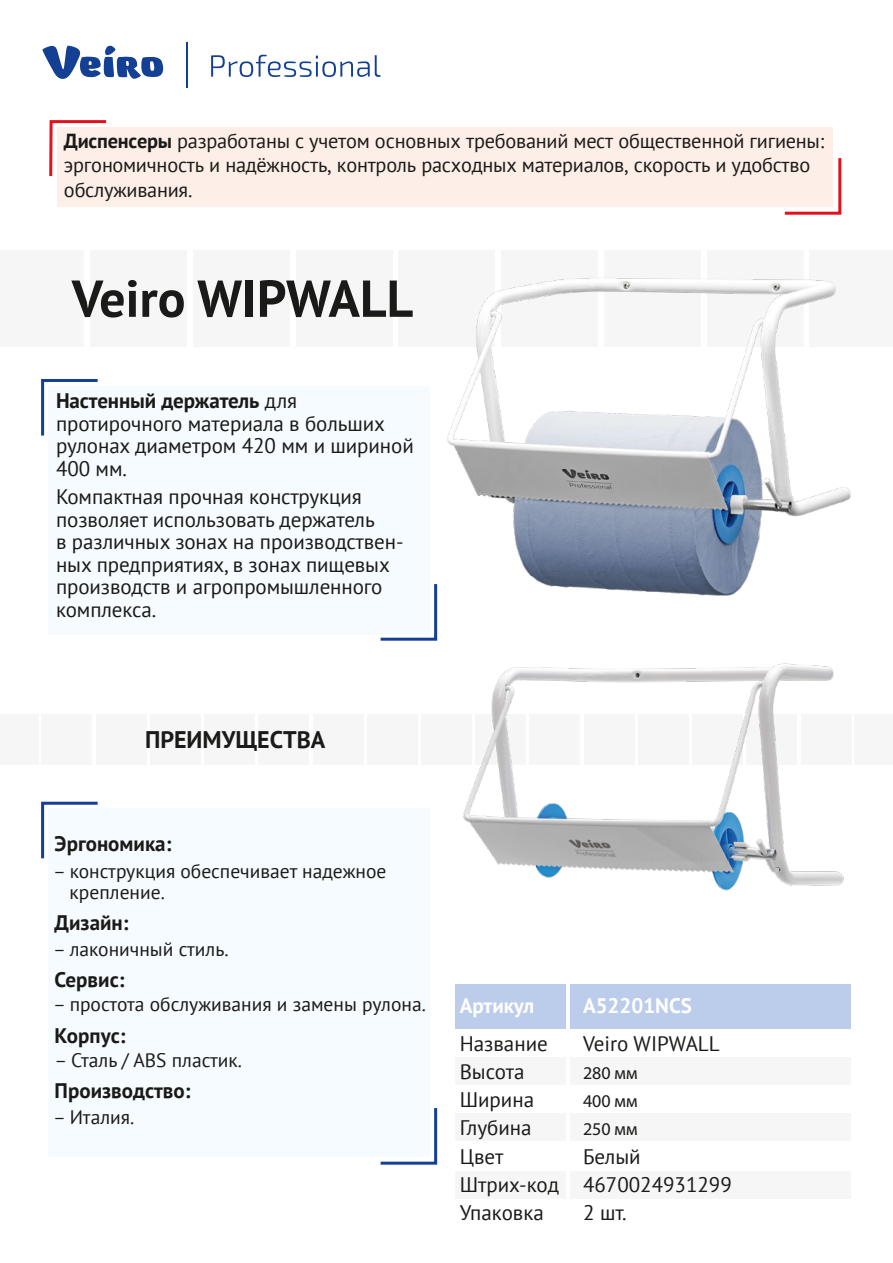
<style>
.page{position:relative;width:893px;height:1263px;background:#fff}
.page>*{position:absolute;margin:0;border:0;box-sizing:border-box;transform-origin:0 0}
.t1{font:700 51.9px "PT Sans";color:#1a1a18}
.t2{font:700 24px "PT Sans";color:#1a1a18}
.t3{font:21px/22.5px "PT Sans";letter-spacing:-.005em;color:#1a1a18}
.t4{font:700 21px "PT Sans";color:#1a1a18}
.t5{font:700 21px "PT Sans";color:#fff}
.t6{font:20.25px/24.3px "PT Sans";letter-spacing:-.01em;color:#1a1a18}
.t7{font:19.5px/21px "PT Sans";color:#1a1a18}
.t8{font:18px "Myriad Pro";color:#1a1a18}
.s1{font-weight:700}
</style>
<div class="page">
<div style="left:0;top:250px;width:84px;height:96px;background:#f6f6f6"></div>
<div style="left:90px;top:250px;width:97px;height:96px;background:#f6f6f6"></div>
<div style="left:193px;top:250px;width:96px;height:96px;background:#f6f6f6"></div>
<div style="left:296px;top:250px;width:96px;height:96px;background:#f6f6f6"></div>
<div style="left:399px;top:250px;width:96px;height:96px;background:#f6f6f6"></div>
<div style="left:501px;top:250px;width:97px;height:96px;background:#f6f6f6"></div>
<div style="left:604px;top:250px;width:97px;height:96px;background:#f6f6f6"></div>
<div style="left:707px;top:250px;width:97px;height:96px;background:#f6f6f6"></div>
<div style="left:810px;top:250px;width:83px;height:96px;background:#f6f6f6"></div>
<div style="left:0;top:714px;width:38px;height:50px;background:#f6f6f6"></div>
<div style="left:41px;top:714px;width:51px;height:50px;background:#f6f6f6"></div>
<div style="left:96px;top:714px;width:50px;height:50px;background:#f6f6f6"></div>
<div style="left:150px;top:714px;width:51px;height:50px;background:#f6f6f6"></div>
<div style="left:204px;top:714px;width:51px;height:50px;background:#f6f6f6"></div>
<div style="left:258px;top:714px;width:51px;height:50px;background:#f6f6f6"></div>
<div style="left:313px;top:714px;width:50px;height:50px;background:#f6f6f6"></div>
<div style="left:367px;top:714px;width:51px;height:50px;background:#f6f6f6"></div>
<div style="left:421px;top:714px;width:51px;height:50px;background:#f6f6f6"></div>
<div style="left:855px;top:714px;width:38px;height:50px;background:#f6f6f6"></div>
<img style="left:447px;top:278px;width:404px;height:318px">
<img style="left:463px;top:663px;width:381px;height:228px">
<svg style="left:211px;top:55px;width:170px;height:22px"></svg>
<svg style="left:42px;top:46px;width:122px;height:33px"></svg>
<hr style="left:186px;top:43px;width:2px;height:45px;background:#134094">
<div style="left:49px;top:386px;width:381px;height:248px;background:#f5fbfe"></div>
<svg style="left:41px;top:379px;width:57px;height:57px"></svg>
<svg style="left:380px;top:584px;width:58px;height:57px"></svg>
<svg style="left:49px;top:120px;width:58px;height:59px"></svg>
<svg style="left:784px;top:158px;width:58px;height:57px"></svg>
<div style="left:58px;top:127px;width:775px;height:80px;background:#fdeee7"></div>
<div style="left:48px;top:808px;width:381px;height:349px;background:#f5fbfe"></div>
<svg style="left:41px;top:801px;width:57px;height:58px"></svg>
<svg style="left:380px;top:1108px;width:58px;height:57px"></svg>
<div style="left:455px;top:984px;width:111px;height:44px;background:#bccdeb"></div>
<div style="left:570px;top:984px;width:280px;height:44px;background:#bccdeb"></div>
<div style="left:455px;top:1057px;width:111px;height:28px;background:#f6f6f6"></div>
<div style="left:570px;top:1057px;width:280px;height:28px;background:#f6f6f6"></div>
<div style="left:455px;top:1113px;width:111px;height:28px;background:#f6f6f6"></div>
<div style="left:570px;top:1113px;width:280px;height:28px;background:#f6f6f6"></div>
<div style="left:455px;top:1171px;width:111px;height:28px;background:#f6f6f6"></div>
<div style="left:570px;top:1171px;width:280px;height:28px;background:#f6f6f6"></div>
<p class="t6" style="left:64px;top:128px;width:762px"><span class="s1">Диспенсеры</span> разработаны с учетом основных требований мест общественной гигиены: эргономичность и надёжность, контроль расходных материалов, скорость и удобство обслуживания.</p>
<h1 class="t1" style="left:72px;top:264px;width:343px">Veiro WIPWALL</h1>
<p class="t3" style="left:56px;top:389px;width:359px"><span class="s1">Настенный держатель</span> для протирочного материала в больших рулонах диаметром 420 мм и шириной<br>400 мм.</p>
<p class="t3" style="left:56px;top:485px;width:349px">Компактная прочная конструкция позволяет использовать держатель<br>в различных зонах на производствен&shy;ных предприятиях, в зонах пищевых производств и агропромышленного комплекса.</p>
<p class="t2" style="left:145px;top:723px;width:182px">ПРЕИМУЩЕСТВА</p>
<p class="t4" style="left:55px;top:830px;width:118px">Эргономика:</p>
<p class="t7" style="left:70px;top:860px;width:318px;text-indent:-16px">– конструкция обеспечивает надежное крепление.</p>
<p class="t4" style="left:55px;top:908px;width:75px">Дизайн:</p>
<p class="t7" style="left:53px;top:938px;width:177px">– лаконичный стиль.</p>
<p class="t4" style="left:55px;top:966px;width:71px">Сервис:</p>
<p class="t7" style="left:53px;top:994px;width:374px">– простота обслуживания и замены рулона.</p>
<p class="t4" style="left:55px;top:1021px;width:72px">Корпус:</p>
<p class="t7" style="left:55px;top:1049px;width:189px">– Сталь / ABS пластик.</p>
<p class="t4" style="left:55px;top:1076px;width:137px">Производство:</p>
<p class="t7" style="left:53px;top:1106px;width:83px">– Италия.</p>
<p class="t5" style="left:460px;top:992px;width:76px">Артикул</p>
<p class="t5" style="left:583px;top:992px;width:110px">A52201NCS</p>
<p class="t3" style="left:460px;top:1031px;width:90px">Название</p>
<p class="t3" style="left:583px;top:1031px;width:138px">Veiro WIPWALL</p>
<p class="t3" style="left:460px;top:1060px;width:66px">Высота</p>
<p class="t8" style="left:583px;top:1062px;width:56px">280 мм</p>
<p class="t3" style="left:460px;top:1088px;width:76px">Ширина</p>
<p class="t8" style="left:583px;top:1090px;width:56px">400 мм</p>
<p class="t3" style="left:460px;top:1116px;width:73px">Глубина</p>
<p class="t8" style="left:583px;top:1118px;width:56px">250 мм</p>
<p class="t3" style="left:460px;top:1144px;width:45px">Цвет</p>
<p class="t3" style="left:460px;top:1141px;width:274px;line-height:28.2px;text-indent:123px">Белый<br>Штрих-код 4670024931299<br>Упаковка</p>
<p class="t3" style="left:583px;top:1201px;width:45px">2 шт.</p>
</div>
